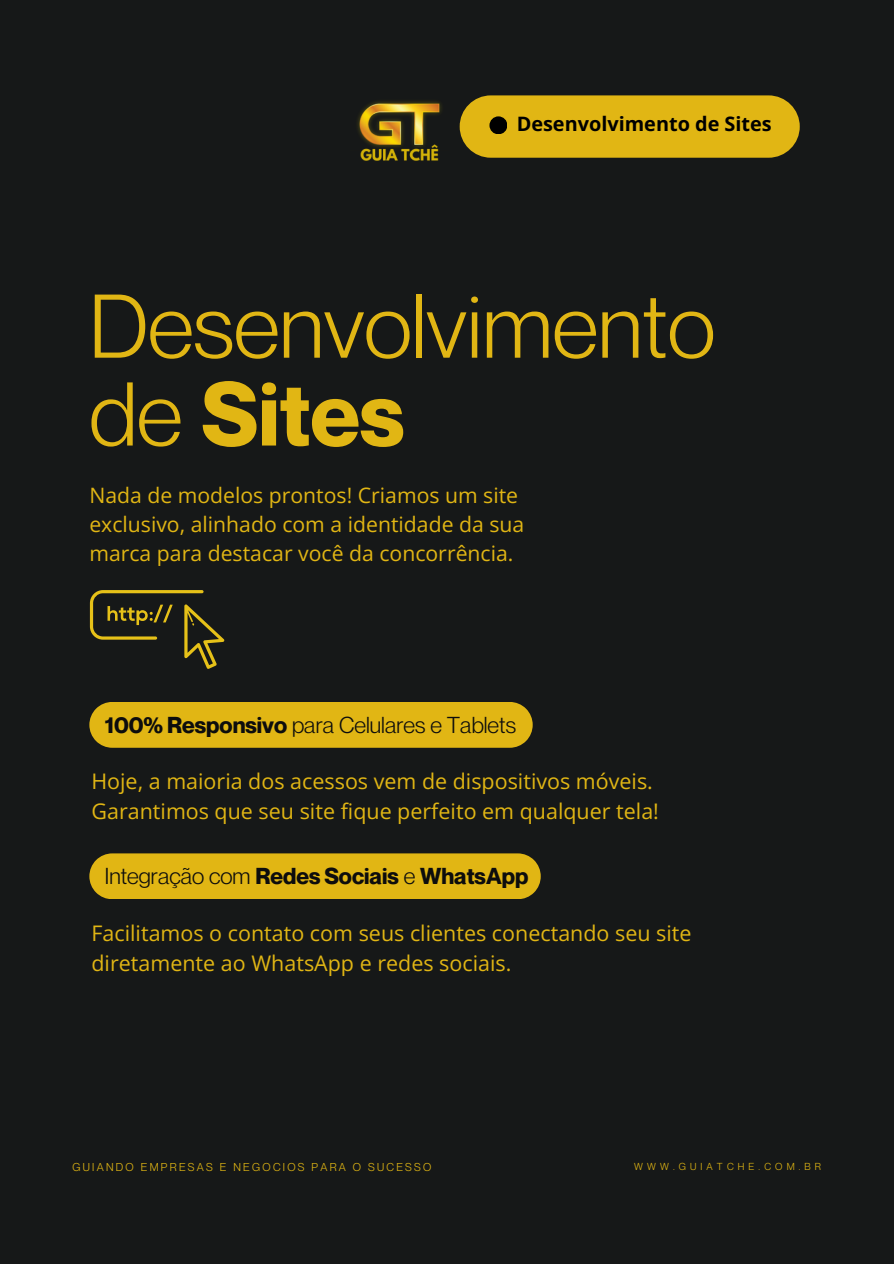
<style>
.page{position:relative;width:894px;height:1264px;background:#fff}
.page>*{position:absolute;margin:0;border:0;box-sizing:border-box;transform-origin:0 0}
.t1{font:88.2px/87.8px "Neue Montreal";color:#e1b614}
.t2{font:22.5px "Neue Montreal";color:#0d0d0d}
.t3{font:700 22.5px "Neue Montreal";color:#0d0d0d}
.t4{font:21.45px/29.8px "Open Sans";color:#e1b614}
.t5{font:21.15px/29.2px "Open Sans";color:#e1b614}
.t6{font:700 19.8px "Open Sans";color:#000}
.t7{font:11.1px "Neue Montreal";letter-spacing:.205em;color:#e1b614}
.t8{font:9.9px "Neue Montreal";letter-spacing:.415em;color:#e1b614}
.s1{font-weight:700}
.s2{font-weight:400}
</style>
<div class="page">
<div style="left:0;top:0;width:893px;height:1263px;background:#161818"></div>
<div style="left:459px;top:95px;width:340px;height:63px;background:#e1b614;border-radius:31px"></div>
<div style="left:489px;top:116px;width:18px;height:18px;background:#000;border-radius:50%"></div>
<img style="left:357px;top:101px;width:85px;height:60px">
<svg style="left:90px;top:590px;width:134px;height:78px"></svg>
<div style="left:89px;top:853px;width:451px;height:46px;background:#e1b614"></div>
<div style="left:89px;top:702px;width:443px;height:45px;background:#e1b614"></div>
<h1 class="t6" style="left:516px;top:110px;width:256px">Desenvolvimento de Sites</h1>
<h2 class="t1" style="left:89px;top:281px;width:627px">Desenvolvimento de <span class="s1">Sites</span></h2>
<p class="t5" style="left:89px;top:480px;width:436px">Nada de modelos prontos! Criamos um site exclusivo, alinhado com a identidade da sua marca para destacar você da concorrência.</p>
<h2 class="t2" style="left:105px;top:710px;width:412px"><span class="s1">100% Responsivo</span> para Celulares e Tablets</h2>
<h2 class="t4" style="left:91px;top:766px;width:569px">Hoje, a maioria dos acessos vem de dispositivos móveis.<br>Garantimos que seu site fique perfeito em qualquer tela!</h2>
<h2 class="t3" style="left:105px;top:862px;width:425px"><span class="s2">Integração com</span> Redes Sociais <span class="s2">e</span> WhatsApp</h2>
<h2 class="t4" style="left:91px;top:917px;width:601px">Facilitamos o contato com seus clientes conectando seu site diretamente ao WhatsApp e redes sociais.</h2>
<h3 class="t7" style="left:73px;top:1160px;width:360px">GUIANDO EMPRESAS E NEGOCIOS PARA O SUCESSO</h3>
<p class="t8" style="left:634px;top:1160px;width:188px">WWW.GUIATCHE.COM.BR</p>
</div>
